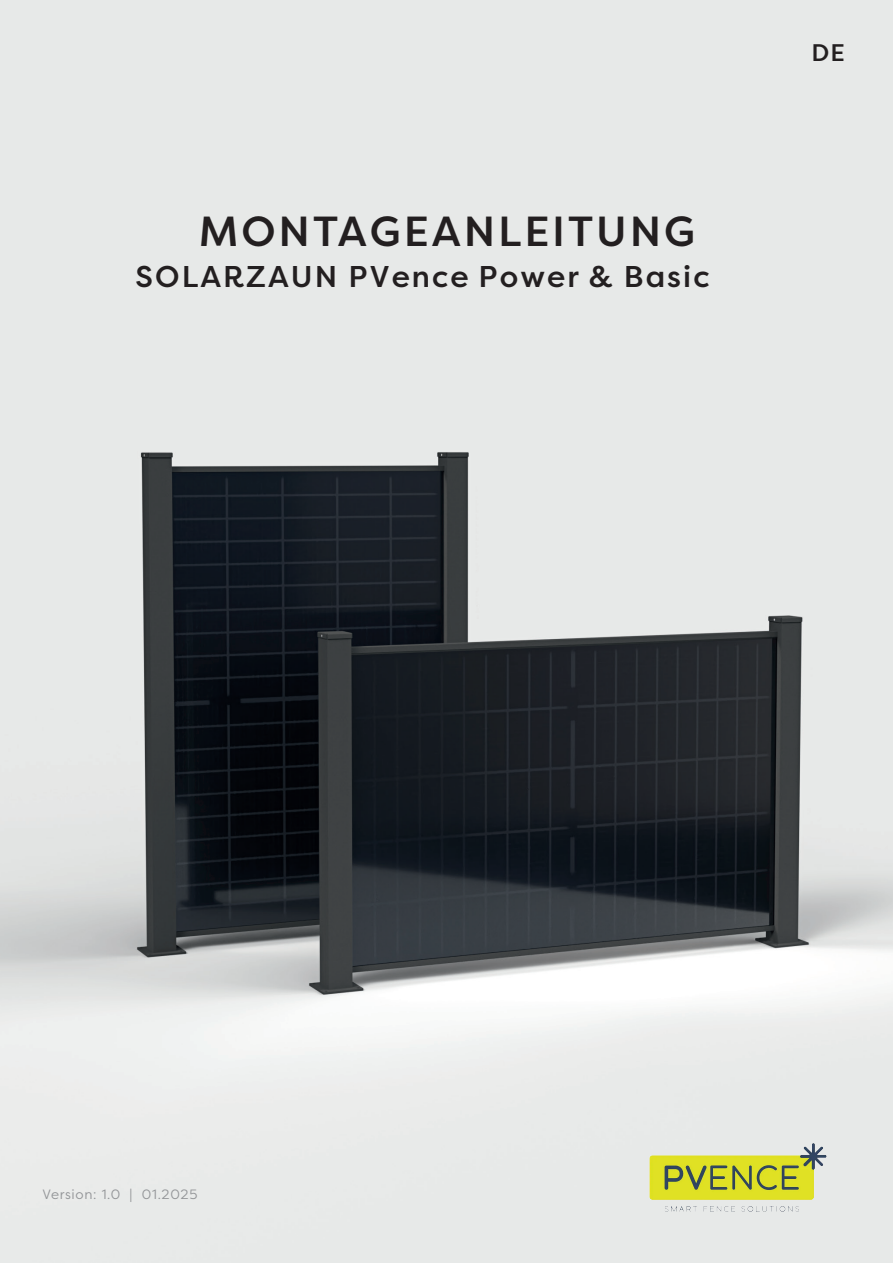
<style>
.page{position:relative;width:893px;height:1263px;background:#fff}
.page>*{position:absolute;margin:0;border:0;box-sizing:border-box;transform-origin:0 0}
.t1{font:500 42px "Filson Pro";letter-spacing:.07em;color:#231f20}
.t2{font:500 30px "Filson Pro";letter-spacing:.07em;color:#231f20}
.t3{font:500 24px "Filson Pro";color:#231f20}
.t4{font:13.5px "Filson Pro";letter-spacing:.05em;color:#939598}
</style>
<div class="page">
<img style="left:0;top:0;width:893px;height:1263px">
<img style="left:627px;top:1122px;width:221px;height:111px">
<h1 class="t1" style="left:199px;top:202px;width:498px">MONTAGEANLEITUNG</h1>
<p class="t2" style="left:136px;top:255px;width:575px">SOLARZAUN PVence Power &amp; Basic</p>
<p class="t3" style="left:811px;top:35px;width:35px">DE</p>
<p class="t4" style="left:43px;top:1185px;width:156px">Version: 1.0 | 01.2025</p>
</div>
